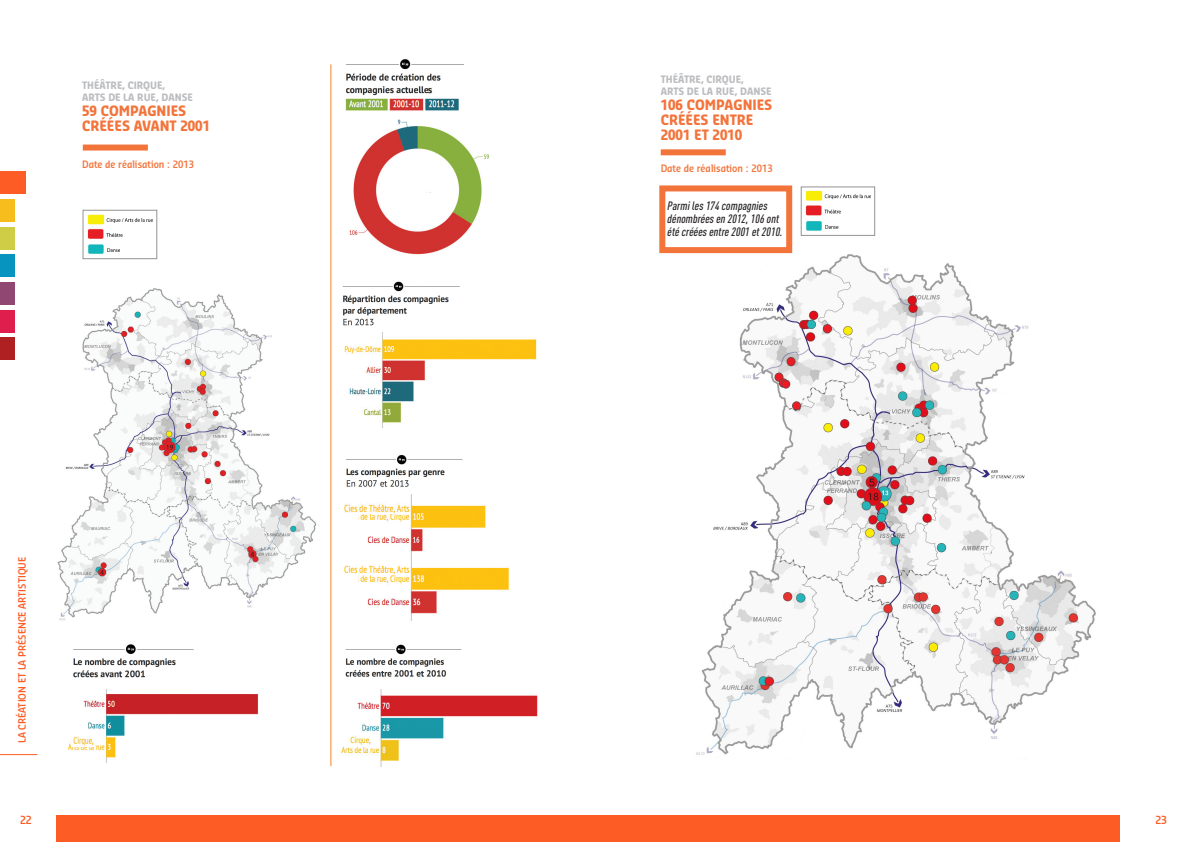
<style>
.page{position:relative;width:1191px;height:842px;background:#fff}
.page>*{position:absolute;margin:0;border:0;box-sizing:border-box;transform-origin:0 0}
.t1{font:700 14px "Sansa Con Soft Std";color:#f3743b}
.t2{font:italic 500 12px/13px "DIN Cond";color:#231f20}
.t3{font:600 11px "Sansa Con Std";color:#fd5c25}
.t4{font:700 10px "Sansa Con Soft Std";color:#bcbdc0}
.t5{font:600 10px "Sansa Con Std";color:#f3743b}
.t6{font:600 10px "Sansa Con Soft Std";color:#fd5c25}
</style>
<div class="page">
<hr style="left:0;top:754px;width:37px;height:1px;background:#fd5c25">
<div style="left:0;top:171px;width:26px;height:23px;background:#fd5c25"></div>
<div style="left:0;top:199px;width:14px;height:23px;background:#f7bd1d"></div>
<div style="left:0;top:227px;width:14px;height:23px;background:#cfcc46"></div>
<div style="left:0;top:254px;width:14px;height:23px;background:#0795c0"></div>
<div style="left:0;top:283px;width:14px;height:22px;background:#904772"></div>
<div style="left:0;top:310px;width:14px;height:23px;background:#df1e4d"></div>
<div style="left:0;top:337px;width:14px;height:23px;background:#ae2022"></div>
<div style="left:57px;top:815px;width:1063px;height:27px;background:#fd5c25"></div>
<div style="left:660px;top:149px;width:65px;height:6px;background:#f3743b"></div>
<img style="left:659px;top:238px;width:437px;height:517px">
<div style="left:794px;top:750px;width:143px;height:27px;background:#fff"></div>
<img style="left:805px;top:190px;width:66px;height:41px">
<div style="left:801px;top:187px;width:73px;height:48px;border:1px solid #959395"></div>
<svg style="left:872px;top:192px;width:2px;height:8px"></svg>
<div style="left:841px;top:207px;width:11px;height:8px;background:#fff"></div>
<div style="left:838px;top:222px;width:11px;height:8px;background:#fff"></div>
<div style="left:659px;top:185px;width:133px;height:68px;border:6px solid #f3743b"></div>
<div style="left:83px;top:145px;width:65px;height:6px;background:#f3743b"></div>
<img style="left:68px;top:690px;width:190px;height:73px">
<img style="left:346px;top:59px;width:117px;height:37px">
<svg style="left:429px;top:86px;width:5px;height:10px"></svg>
<img style="left:342px;top:281px;width:118px;height:45px">
<img style="left:346px;top:455px;width:117px;height:32px">
<img style="left:345px;top:98px;width:114px;height:13px">
<img style="left:349px;top:119px;width:140px;height:136px">
<img style="left:358px;top:494px;width:151px;height:126px">
<img style="left:344px;top:501px;width:65px;height:12px">
<img style="left:344px;top:562px;width:65px;height:12px">
<img style="left:344px;top:333px;width:193px;height:95px">
<img style="left:87px;top:214px;width:66px;height:40px">
<div style="left:83px;top:210px;width:74px;height:49px;border:1px solid #959395"></div>
<div style="left:123px;top:231px;width:11px;height:7px;background:#fff"></div>
<div style="left:121px;top:246px;width:10px;height:7px;background:#fff"></div>
<img style="left:341px;top:690px;width:197px;height:77px">
<img style="left:349px;top:735px;width:22px;height:11px">
<img style="left:71px;top:736px;width:23px;height:10px">
<img style="left:57px;top:278px;width:274px;height:348px">
<div style="left:118px;top:614px;width:87px;height:19px;background:#fff"></div>
<div style="left:234px;top:294px;width:13px;height:18px;background:#fff"></div>
<img style="left:73px;top:644px;width:121px;height:34px">
<img style="left:345px;top:644px;width:117px;height:33px">
<hr style="left:331px;top:64px;width:1px;height:702px;background:#f58420">
<p class="t4" style="left:82px;top:79px;width:85px">THÉÂTRE, CIRQUE,</p>
<p class="t4" style="left:82px;top:91px;width:112px">ARTS DE LA RUE, DANSE</p>
<p class="t1" style="left:82px;top:101px;width:106px">59 COMPAGNIES</p>
<p class="t1" style="left:82px;top:116px;width:130px">CRÉÉES AVANT 2001</p>
<p class="t5" style="left:82px;top:158px;width:113px">Date de réalisation : 2013</p>
<p class="t6" style="left:16px;top:743px;width:188px;rotate:-90deg">LA CRÉATION ET LA PRÉSENCE ARTISTIQUE</p>
<p class="t4" style="left:660px;top:72px;width:85px">THÉÂTRE, CIRQUE,</p>
<p class="t4" style="left:660px;top:84px;width:112px">ARTS DE LA RUE, DANSE</p>
<p class="t1" style="left:660px;top:95px;width:113px">106 COMPAGNIES</p>
<p class="t1" style="left:660px;top:110px;width:94px">CRÉÉES ENTRE</p>
<p class="t1" style="left:660px;top:125px;width:83px">2001 ET 2010</p>
<p class="t5" style="left:660px;top:161px;width:113px">Date de réalisation : 2013</p>
<p class="t2" style="left:667px;top:199px;width:119px">Parmiles174 compagnies dénombréesen 2012,106 ont étécrééesentre2001 et2010.</p>
<p class="t3" style="left:20px;top:812px;width:13px">22</p>
<p class="t3" style="left:1155px;top:812px;width:13px">23</p>
</div>
